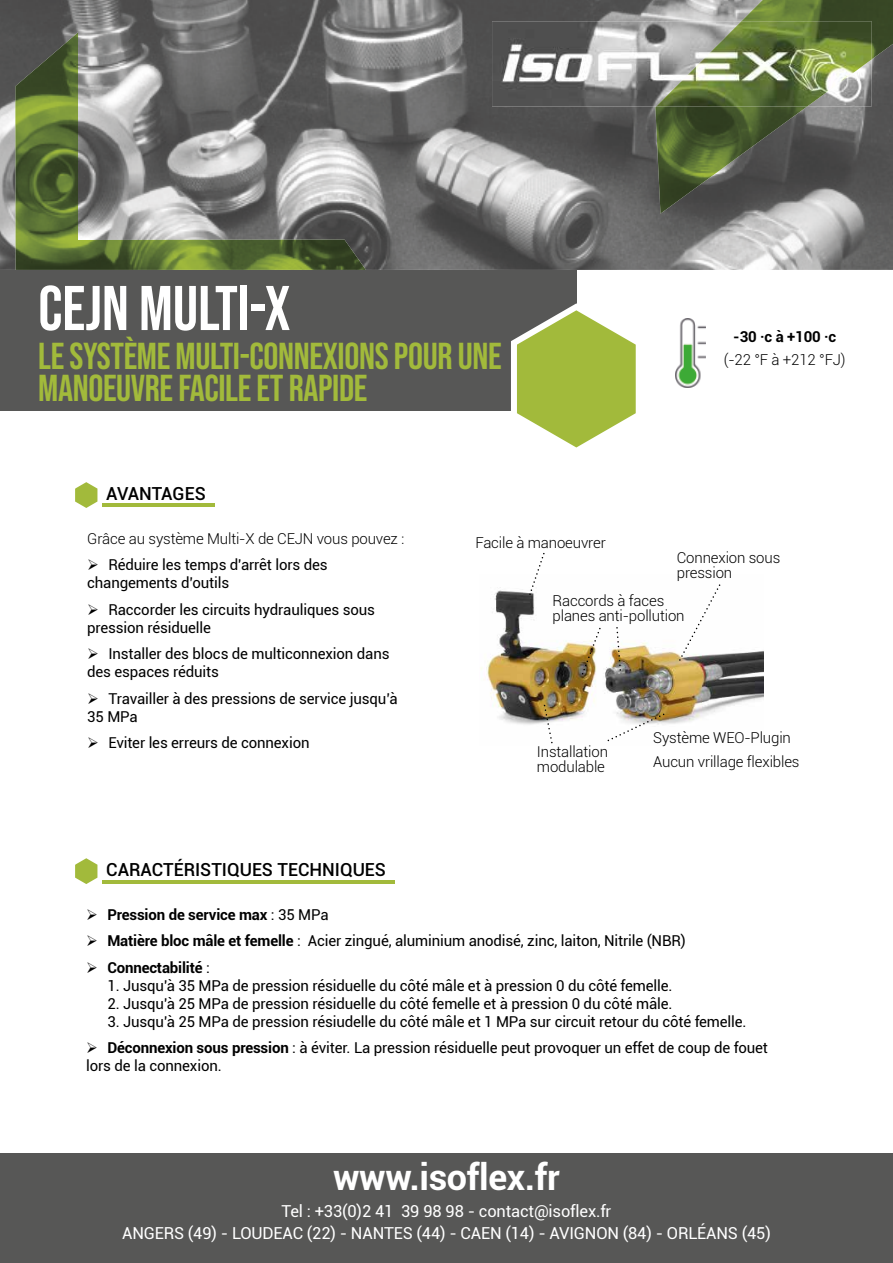
<style>
.page{position:relative;width:893px;height:1263px;background:#fff}
.page>*{position:absolute;margin:0;border:0;box-sizing:border-box;transform-origin:0 0}
.t1{font:63px "Bebas Neue";color:#fff}
.t2{font:37.5px/31.5px "Bebas Neue";letter-spacing:-.01em;color:#a2ba3b}
.t3{font:700 36px "Roboto";letter-spacing:-.01em;color:#fff}
.t4{font:500 18px "Roboto";color:#000}
.t5{font:16.5px/22px "Roboto";letter-spacing:-.01em;color:#fff;text-align:center}
.t6{font:15px/18px "Roboto";letter-spacing:-.01em;color:#000}
.t7{font:300 15px/15px "Roboto";letter-spacing:-.01em;color:#000}
.t8{font:700 15px "Roboto";letter-spacing:-.01em;color:#000}
.s1{font-weight:400}
.s2{font-weight:700}
</style>
<div class="page">
<img style="left:0;top:0;width:893px;height:270px">
<img style="left:15px;top:32px;width:351px;height:238px">
<div style="left:0;top:270px;width:576px;height:140px;background:#575756"></div>
<svg style="left:511px;top:303px;width:125px;height:145px"></svg>
<img style="left:655px;top:0;width:238px;height:214px">
<img style="left:492px;top:21px;width:164px;height:85px">
<img style="left:656px;top:21px;width:216px;height:85px">
<div style="left:0;top:1153px;width:893px;height:110px;background:#575756"></div>
<svg style="left:75px;top:482px;width:28px;height:26px"></svg>
<hr style="left:102px;top:504px;width:112px;height:3px;background:#a2ba3b">
<svg style="left:75px;top:858px;width:28px;height:26px"></svg>
<hr style="left:102px;top:880px;width:292px;height:3px;background:#a2ba3b">
<img style="left:480px;top:584px;width:284px;height:160px">
<svg style="left:529px;top:553px;width:16px;height:42px"></svg>
<svg style="left:679px;top:584px;width:41px;height:77px"></svg>
<svg style="left:582px;top:628px;width:19px;height:46px"></svg>
<svg style="left:616px;top:627px;width:5px;height:44px"></svg>
<svg style="left:544px;top:705px;width:9px;height:38px"></svg>
<svg style="left:608px;top:714px;width:56px;height:27px"></svg>
<img style="left:675px;top:319px;width:30px;height:68px">
<h1 class="t1" style="left:38px;top:273px;width:254px">CEJN MULTI-X</h1>
<h2 class="t2" style="left:38px;top:340px;width:465px">LE SYSTÈME MULTI-CONNEXIONS POUR UNE<br>MANOEUVRE FACILE ET RAPIDE</h2>
<p class="t4" style="left:106px;top:481px;width:101px">AVANTAGES</p>
<p class="t8" style="left:733px;top:326px;width:105px">-30 ·c à +100 ·c</p>
<p class="t7" style="left:724px;top:352px;width:123px">(-22 °F à +212 °FJ)</p>
<p class="t7" style="left:87px;top:530px;width:319px">Grâce au système Multi-X de CEJN vous pouvez :</p>
<p class="t6" style="left:87px;top:555px;width:242px">➢ Réduire les temps d'arrêt lors des changements d’outils</p>
<p class="t6" style="left:87px;top:600px;width:289px">➢ Raccorder les circuits hydrau liques sous pression résiduelle</p>
<p class="t6" style="left:87px;top:644px;width:304px">➢ Installer des blocs de multi connexion dans des espaces réduits</p>
<p class="t6" style="left:87px;top:689px;width:312px">➢ Travailler à des pressions de service jusqu’à<br>35 MPa</p>
<p class="t6" style="left:87px;top:733px;width:224px">➢ Eviter les erreurs de connexion</p>
<p class="t4" style="left:106px;top:857px;width:281px">CARACTÉRISTIQUES TECHNIQUES</p>
<p class="t7" style="left:475px;top:535px;width:132px">Facile à manoeuvrer</p>
<p class="t7" style="left:677px;top:549px;width:105px">Connexion sous pression</p>
<p class="t7" style="left:553px;top:593px;width:133px">Raccords à faces planes anti-pollution</p>
<p class="t7" style="left:537px;top:743px;width:73px">Installation modulable</p>
<p class="t7" style="left:653px;top:726px;width:148px;line-height:23.5px">Système WEO-Plugin<br>Aucun vrillage flexibles</p>
<p class="t8" style="left:86px;top:904px;width:244px">➢ Pression de service max <span class="s1">: 35 MPa</span></p>
<p class="t6" style="left:86px;top:931px;width:601px">➢ <span class="s2">Matière bloc mâle et femelle</span> : Acier zingué, aluminium anodisé, zinc, laiton, Nitrile (NBR)</p>
<p class="t8" style="left:86px;top:957px;width:125px">➢ Connectabilité <span class="s1">:</span></p>
<p class="t6" style="left:107px;top:976px;width:567px">1. Jusqu'à 35 MPa de pression résiduelle du côté mâle et à pression 0 du côté femelle.</p>
<p class="t6" style="left:107px;top:994px;width:567px">2. Jusqu'à 25 MPa de pression résiduelle du côté femelle et à pression 0 du côté mâle.</p>
<p class="t6" style="left:107px;top:1012px;width:641px">3. Jusqu'à 25 MPa de pression résiudelle du côté mâle et 1 MPa sur circuit retour du côté femelle.</p>
<p class="t6" style="left:86px;top:1038px;width:683px">➢ <span class="s2">Déconnexion sous pression</span> : à éviter. La pression résiduelle peut provoquer un effet de coup de fouet lors de la connexion.</p>
<h3 class="t3" style="left:333px;top:1152px;width:228px">www.isoflex.fr</h3>
<p class="t5" style="left:122px;top:1199px;width:650px">Tel : +33(0)2 41 39 98 98 - contact@isoflex.fr<br>ANGERS (49) - LOUDEAC (22) - NANTES (44) - CAEN (14) - AVIGNON (84) - ORLÉANS (45)</p>
</div>
